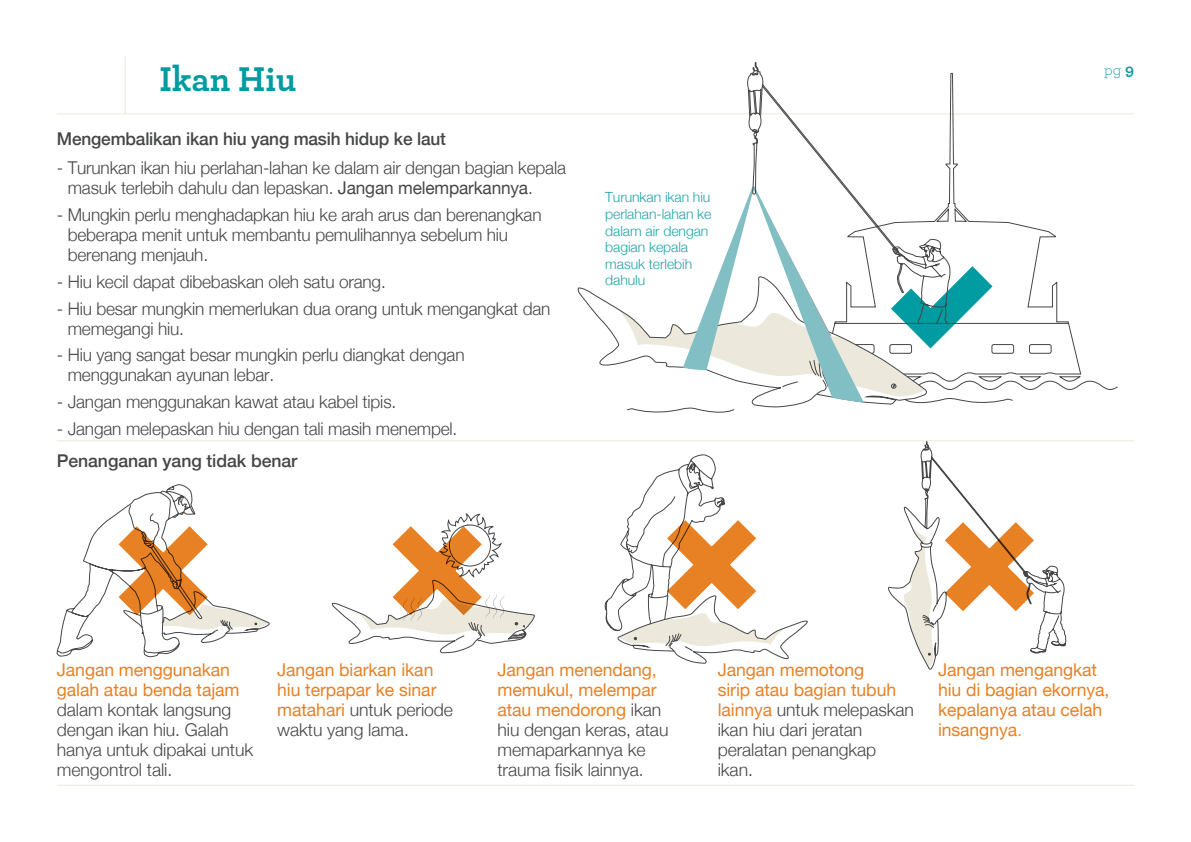
<style>
.page{position:relative;width:1191px;height:842px;background:#fff}
.page>*{position:absolute;margin:0;border:0;box-sizing:border-box;transform-origin:0 0}
._1_header{font:700 36px "Archer";color:#009ca1}
.body_text{font:300 17.6px/20px "Helvetica Neue LT Std";letter-spacing:-.01em;color:#454647}
.t1{font:17.6px/20px "Helvetica Neue LT Std";letter-spacing:-.005em;color:#e78124}
.body_header{font:500 17.6px "Helvetica Neue LT Std";letter-spacing:-.01em;color:#454647}
._1_header-2{font:300 16px "Archer";color:#009ca1}
.t2{font:300 14px/16.6px "Helvetica Neue LT Std";letter-spacing:-.005em;color:#22a4a9}
.s1{font-weight:700}
.s2{font-weight:400}
.s3{font-weight:400;color:#e78124}
.s4{font-weight:300;color:#454647}
.s5{font-weight:300}
</style>
<div class="page">
<svg style="left:888px;top:441px;width:178px;height:229px"></svg>
<hr style="left:57px;top:440px;width:1077px;height:1px;background:#ece8dc">
<hr style="left:57px;top:113px;width:1077px;height:1px;background:#ece8dc">
<hr style="left:57px;top:785px;width:1077px;height:1px;background:#ece8dc">
<svg style="left:56px;top:484px;width:214px;height:174px"></svg>
<svg style="left:332px;top:513px;width:203px;height:141px"></svg>
<svg style="left:604px;top:454px;width:204px;height:210px"></svg>
<svg style="left:942px;top:520px;width:94px;height:93px"></svg>
<svg style="left:577px;top:287px;width:436px;height:126px"></svg>
<svg style="left:617px;top:201px;width:377px;height:201px"></svg>
<svg style="left:747px;top:62px;width:371px;height:328px"></svg>
<hr style="left:125px;top:57px;width:1px;height:57px;background:#ece8dc">
<p class="_1_header" style="left:159px;top:51px;width:139px">Ikan Hiu</p>
<p class="_1_header-2" style="left:1104px;top:59px;width:31px">pg <span class="s1">9</span></p>
<p class="body_header" style="left:57px;top:128px;width:390px">Mengembalikan ikan hiu yang masih hidup ke laut</p>
<p class="body_text" style="left:68px;top:157px;width:500px;text-indent:-11px">- Turunkan ikan hiu perlahan-lahan ke dalam air dengan bagian kepala masuk terlebih dahulu dan lepaskan. <span class="s2">Jangan melemparkannya</span>.</p>
<p class="body_text" style="left:68px;top:204px;width:475px;text-indent:-11px">- Mungkin perlu menghadapkan hiu ke arah arus dan berenangkan beberapa menit untuk membantu pemulihannya sebelum hiu berenang menjauh.</p>
<p class="body_text" style="left:57px;top:271px;width:330px">- Hiu kecil dapat dibebaskan oleh satu orang.</p>
<p class="body_text" style="left:68px;top:298px;width:484px;text-indent:-11px">- Hiu besar mungkin memerlukan dua orang untuk mengangkat dan memegangi hiu.</p>
<p class="body_text" style="left:68px;top:345px;width:398px;text-indent:-11px">- Hiu yang sangat besar mungkin perlu diangkat dengan menggunakan ayunan lebar.</p>
<p class="body_text" style="left:57px;top:391px;width:341px">- Jangan menggunakan kawat atau kabel tipis.</p>
<p class="body_text" style="left:57px;top:418px;width:402px">- Jangan melepaskan hiu dengan tali masih menempel.</p>
<p class="body_header" style="left:57px;top:450px;width:242px">Penanganan yang tidak benar</p>
<p class="t2" style="left:605px;top:189px;width:108px">Turunkan ikan hiu perlahan-lahan ke dalam air dengan bagian kepala masuk terlebih dahulu</p>
<p class="body_text" style="left:57px;top:659px;width:198px"><span class="s3">Jangan menggunakan galah atau benda tajam </span>dalam kontak langsung dengan ikan hiu. Galah hanya untuk dipakai untuk mengontrol tali.</p>
<p class="t1" style="left:277px;top:659px;width:177px">Jangan biarkan ikan hiu terpapar ke sinar matahari <span class="s4">untuk periode waktu yang lama.</span></p>
<p class="body_text" style="left:497px;top:659px;width:172px"><span class="s3">Jangan menendang, memukul, melempar atau mendorong</span> ikan hiu dengan keras, atau memaparkannya ke trauma fisik lainnya.</p>
<p class="body_text" style="left:717px;top:659px;width:198px"><span class="s3">Jangan memotong<br>sirip atau bagian tubuh lainnya</span> untuk melepaskan ikan hiu dari jeratan peralatan penangkap ikan.</p>
<p class="t1" style="left:938px;top:659px;width:173px">Jangan mengangkat hiu di bagian ekornya, kepalanya atau celah insangnya<span class="s5">.</span></p>
</div>
